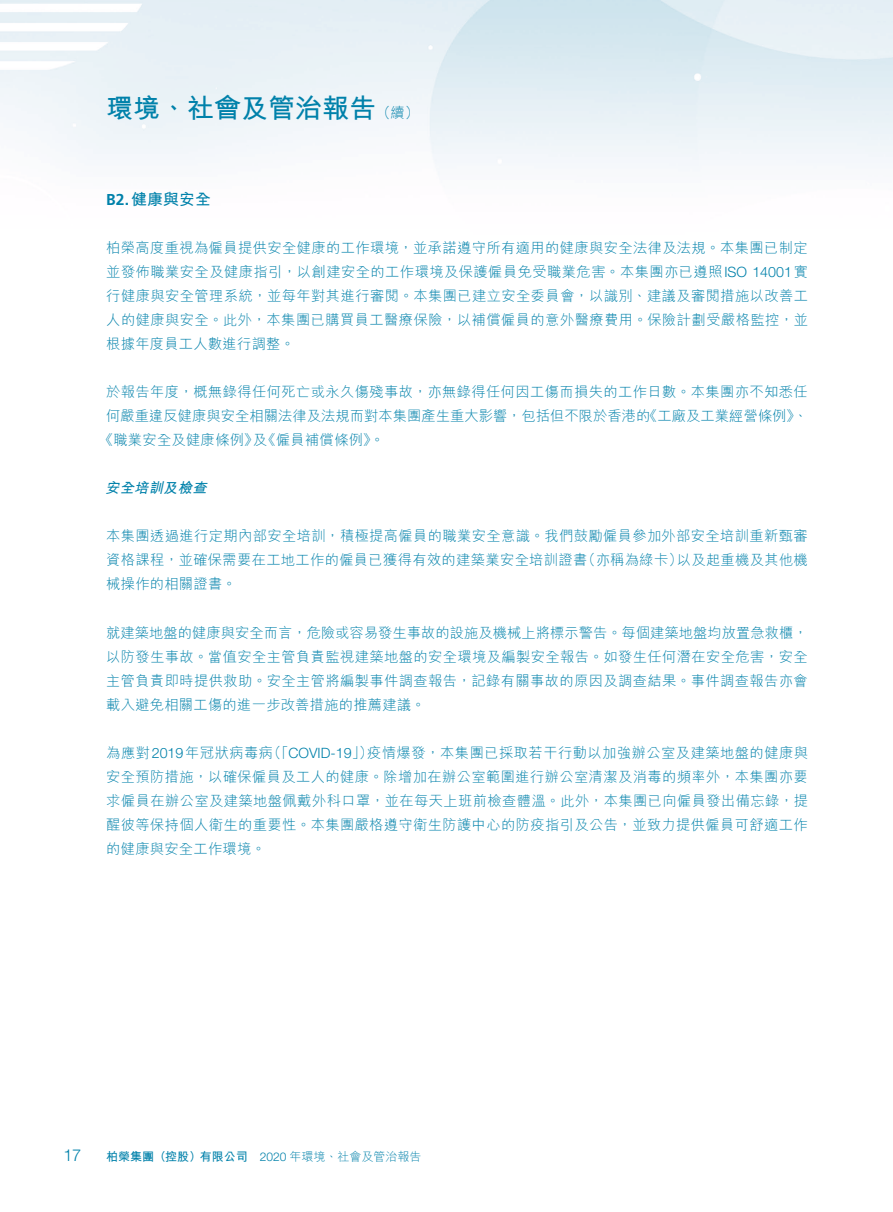
<style>
.page{position:relative;width:893px;height:1212px;background:#fff}
.page>*{position:absolute;margin:0;border:0;box-sizing:border-box;transform-origin:0 0}
.t1{font:700 27px "M Hei HK";color:#0081aa}
.t2{font:300 16.5px "Helvetica Neue LT Std";color:#0081aa}
._02_H2{font:700 15.75px "M Hei HK";letter-spacing:.02em;color:#0081aa}
._00_txt{font:300 14.25px/24px "M Hei HK";letter-spacing:.025em;color:#0081aa;text-align:justify}
._00_txt-2{font:300 14.25px "M Hei HK";letter-spacing:.005em;color:#0081aa}
._03_H3{font:italic 700 14.25px "M Hei HK";color:#0081aa}
.t3{font:700 12px "M Hei HK";color:#0081aa}
.s1{font-weight:300;font-size:14.25px}
.s2{font-family:"Frutiger LT Std"}
.s3{font-family:"Helvetica Neue LT Std"}
.s4{font-family:"Helvetica Neue LT Std";font-weight:300}
.s5{font-weight:300}
</style>
<div class="page">
<h1 class="t1" style="left:106px;top:88px;width:314px">環境、社會及管治報告<span class="s1">（續）</span></h1>
<p class="_02_H2" style="left:106px;top:188px;width:106px"><span class="s2">B2.</span>健康與安全</p>
<p class="_00_txt" style="left:106px;top:236px;width:703px">柏榮高度重視為僱員提供安全健康的工作環境，並承諾遵守所有適用的健康與安全法律及法規。本集團已制定並發佈職業安全及健康指引，以創建安全的工作環境及保護僱員免受職業危害。本集團亦已遵照<span class="s3">ISO 14001</span>實行健康與安全管理系統，並每年對其進行審閱。本集團已建立安全委員會，以識別、建議及審閱措施以改善工人的健康與安全。此外，本集團已購買員工醫療保險，以補償僱員的意外醫療費用。保險計劃受嚴格監控，並根據年度員工人數進行調整。</p>
<p class="_00_txt" style="left:106px;top:380px;width:703px">於報告年度，概無錄得任何死亡或永久傷殘事故，亦無錄得任何因工傷而損失的工作日數。本集團亦不知悉任</p>
<p class="_00_txt-2" style="left:106px;top:409px;width:703px">何嚴重違反健康與安全相關法律及法規而對本集團產生重大影響，包括但不限於香港的《工廠及工業經營條例》、</p>
<p class="_00_txt" style="left:99px;top:428px;width:287px">《職業安全及健康條例》及《僱員補償條例》。</p>
<p class="_03_H3" style="left:105px;top:478px;width:107px">安全培訓及檢查</p>
<p class="_00_txt" style="left:106px;top:524px;width:703px">本集團透過進行定期內部安全培訓，積極提高僱員的職業安全意識。我們鼓勵僱員參加外部安全培訓重新甄審資格課程，並確保需要在工地工作的僱員已獲得有效的建築業安全培訓證書（亦稱為綠卡）以及起重機及其他機械操作的相關證書。</p>
<p class="_00_txt" style="left:106px;top:620px;width:703px">就建築地盤的健康與安全而言，危險或容易發生事故的設施及機械上將標示警告。每個建築地盤均放置急救櫃，以防發生事故。當值安全主管負責監視建築地盤的安全環境及編製安全報告。如發生任何潛在安全危害，安全主管負責即時提供救助。安全主管將編製事件調查報告，記錄有關事故的原因及調查結果。事件調查報告亦會載入避免相關工傷的進一步改善措施的推薦建議。</p>
<p class="_00_txt" style="left:106px;top:740px;width:703px">為應對<span class="s3">2019</span>年冠狀病毒病（「<span class="s3">COVID-19</span>」）疫情爆發，本集團已採取若干行動以加強辦公室及建築地盤的健康與安全預防措施，以確保僱員及工人的健康。除增加在辦公室範圍進行辦公室清潔及消毒的頻率外，本集團亦要求僱員在辦公室及建築地盤佩戴外科口罩，並在每天上班前檢查體溫。此外，本集團已向僱員發出備忘錄，提醒彼等保持個人衛生的重要性。本集團嚴格遵守衛生防護中心的防疫指引及公告，並致力提供僱員可舒適工作的健康與安全工作環境。</p>
<p class="t2" style="left:63px;top:1145px;width:19px">17</p>
<p class="t3" style="left:106px;top:1148px;width:317px">柏榮集團（控股）有限公司 <span class="s4">2020</span> <span class="s5">年環境、社會及管治報告</span></p>
</div>
